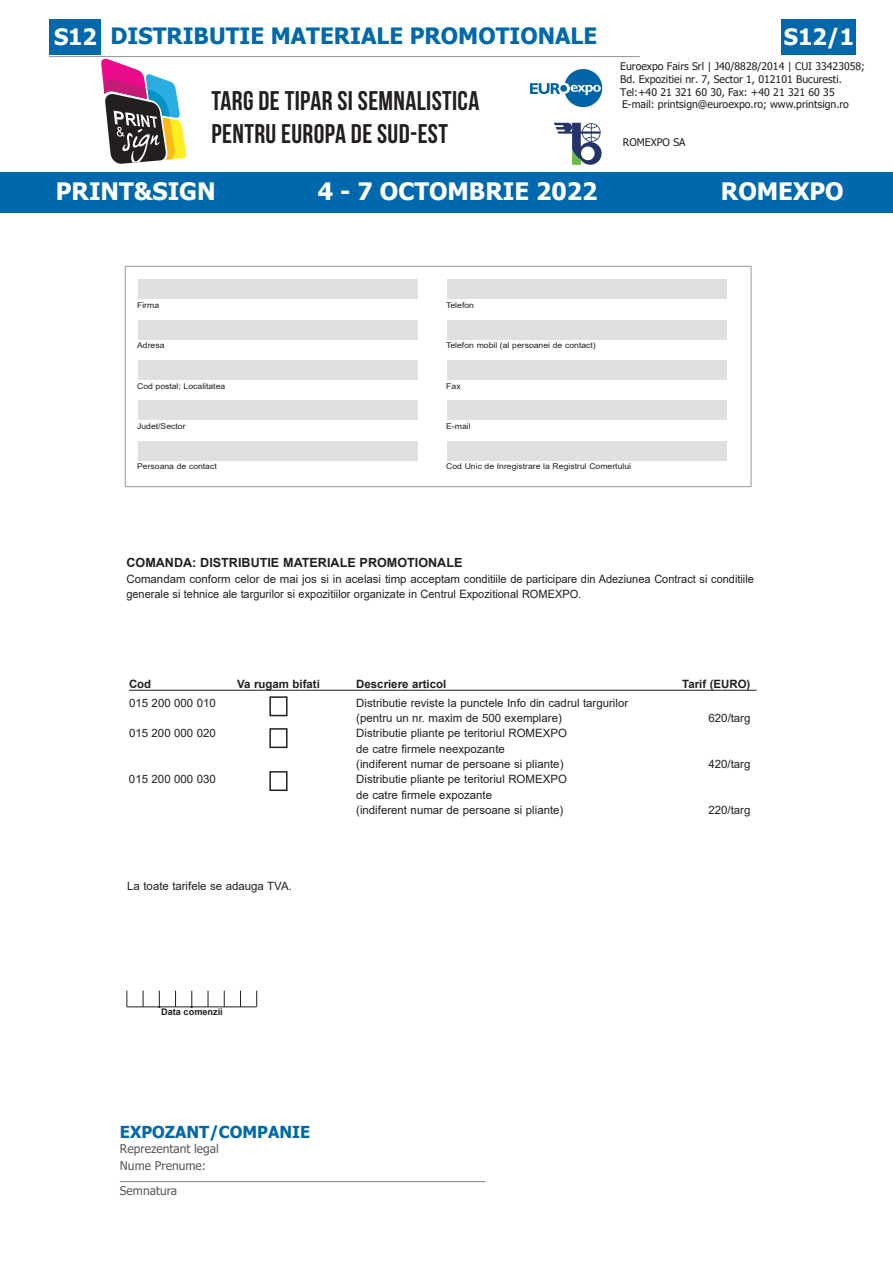
<style>
.page{position:relative;width:893px;height:1263px;background:#fff}
.page>*{position:absolute;margin:0;border:0;box-sizing:border-box;transform-origin:0 0}
.t1{font:700 27px/32.4px "Bebas Neue";letter-spacing:.015em;color:#231f20}
.t2{font:700 24px "Tahoma";color:#fff}
.t3{font:700 22.5px "Tahoma";color:#0068ac}
.t4{font:700 22.5px "Tahoma";color:#fff}
.t5{font:18.3px "Arial";color:#231f20}
.t6{font:700 16.5px "Tahoma";color:#0068ac}
.t7{font:700 12.6px "Arial";color:#231f20}
.t8{font:12px/16.8px "Tahoma";color:#58595b}
.t9{font:11.4px/15.3px "Arial";color:#231f20}
.t10{font:700 11.4px "Arial";color:#231f20}
.t11{font:10.5px/12.9px "Tahoma";color:#231f20}
.t12{font:700 9.15px "Arial";color:#231f20}
.t13{font:7.95px "Arial";color:#231f20;scale:1.08 1}
.s1{color:#fff}
</style>
<div class="page">
<hr style="left:50px;top:56px;width:589px;height:1px;background:#939598">
<div style="left:50px;top:19px;width:51px;height:36px;background:#0068ac"></div>
<div style="left:782px;top:19px;width:74px;height:36px;background:#0068ac"></div>
<div style="left:125px;top:266px;width:627px;height:221px;border:1px solid #a7a9ac"></div>
<div style="left:447px;top:441px;width:280px;height:19px;background:#e0e0df"></div>
<div style="left:447px;top:401px;width:280px;height:19px;background:#e0e0df"></div>
<div style="left:447px;top:360px;width:280px;height:20px;background:#e0e0df"></div>
<div style="left:447px;top:320px;width:280px;height:19px;background:#e0e0df"></div>
<div style="left:447px;top:280px;width:280px;height:19px;background:#e0e0df"></div>
<div style="left:138px;top:441px;width:280px;height:19px;background:#e0e0df"></div>
<div style="left:138px;top:401px;width:280px;height:19px;background:#e0e0df"></div>
<div style="left:138px;top:360px;width:280px;height:20px;background:#e0e0df"></div>
<div style="left:138px;top:320px;width:280px;height:19px;background:#e0e0df"></div>
<div style="left:138px;top:280px;width:280px;height:19px;background:#e0e0df"></div>
<hr style="left:129px;top:690px;width:628px;height:1px;background:#231f20">
<div style="left:269px;top:696px;width:19px;height:20px;border:2px solid #231f20"></div>
<div style="left:269px;top:728px;width:19px;height:20px;border:2px solid #231f20"></div>
<div style="left:269px;top:771px;width:19px;height:20px;border:2px solid #231f20"></div>
<hr style="left:127px;top:1006px;width:129px;height:1px;background:#231f20">
<svg style="left:126px;top:991px;width:1px;height:16px"></svg>
<svg style="left:143px;top:991px;width:1px;height:16px"></svg>
<svg style="left:159px;top:991px;width:1px;height:16px"></svg>
<svg style="left:175px;top:991px;width:1px;height:16px"></svg>
<svg style="left:191px;top:991px;width:1px;height:16px"></svg>
<svg style="left:208px;top:991px;width:1px;height:16px"></svg>
<svg style="left:224px;top:991px;width:1px;height:16px"></svg>
<svg style="left:240px;top:991px;width:1px;height:16px"></svg>
<svg style="left:256px;top:991px;width:1px;height:16px"></svg>
<div style="left:0;top:172px;width:893px;height:41px;background:#0068ac"></div>
<svg style="left:101px;top:58px;width:86px;height:106px"></svg>
<svg style="left:530px;top:69px;width:72px;height:38px"></svg>
<div style="left:560px;top:85px;width:7px;height:7px;background:#0064a6;border-radius:50%"></div>
<svg style="left:554px;top:123px;width:48px;height:42px"></svg>
<hr style="left:120px;top:1181px;width:366px;height:1px;background:#808285">
<h3 class="t3" style="left:54px;top:20px;width:545px"><span class="s1">S12</span> DISTRIBUTIE MATERIALE PROMOTIONALE</h3>
<h3 class="t4" style="left:784px;top:21px;width:72px">S12/1</h3>
<h1 class="t1" style="left:212px;top:84px;width:269px">TARG DE TIPAR SI SEMNALISTICA<br>PENTRU EUROPA DE SUD-EST</h1>
<p class="t11" style="left:620px;top:61px;width:246px">Euroexpo Fairs Srl | J40/8828/2014 | CUI 33423058;<br>Bd. Expozitiei nr. 7, Sector 1, 012101 Bucuresti.<br>Tel:+40 21 321 60 30, Fax: +40 21 321 60 35</p>
<p class="t11" style="left:622px;top:98px;width:228px">E-mail: printsign@euroexpo.ro; www.printsign.ro</p>
<p class="t11" style="left:623px;top:137px;width:64px">ROMEXPO SA</p>
<h2 class="t2" style="left:56px;top:175px;width:161px">PRINT&amp;SIGN</h2>
<h2 class="t2" style="left:318px;top:175px;width:281px">4 - 7 OCTOMBRIE 2022</h2>
<h2 class="t2" style="left:721px;top:175px;width:124px">ROMEXPO</h2>
<p class="t13" style="left:137px;top:300px;width:22px">Firma</p>
<p class="t13" style="left:137px;top:340px;width:27px">Adresa</p>
<p class="t13" style="left:137px;top:380px;width:83px">Cod postal; Localitatea</p>
<p class="t13" style="left:137px;top:421px;width:46px">Judet/Sector</p>
<p class="t13" style="left:137px;top:461px;width:75px">Persoana de contact</p>
<p class="t13" style="left:446px;top:299px;width:27px">Telefon</p>
<p class="t13" style="left:446px;top:340px;width:140px">Telefon mobil (al persoanei de contact)</p>
<p class="t13" style="left:446px;top:380px;width:15px">Fax</p>
<p class="t13" style="left:446px;top:421px;width:24px">E-mail</p>
<p class="t13" style="left:446px;top:461px;width:173px">Cod Unic de Inregistrare la Registrul Comertului</p>
<p class="t7" style="left:126px;top:554px;width:338px">COMANDA: DISTRIBUTIE MATERIALE PROMOTIONALE</p>
<p class="t9" style="left:126px;top:571px;width:629px">Comandam conform celor de mai jos si in acelasi timp acceptam conditiile de participare din Adeziunea Contract si conditiile generale si tehnice ale targurilor si expozitiilor organizate in Centrul Expozitional ROMEXPO.</p>
<p class="t10" style="left:129px;top:675px;width:24px">Cod</p>
<p class="t10" style="left:237px;top:675px;width:84px">Va rugam bifati</p>
<p class="t10" style="left:356px;top:675px;width:92px">Descriere articol</p>
<p class="t10" style="left:682px;top:675px;width:70px">Tarif (EURO)</p>
<p class="t9" style="left:129px;top:695px;width:88px">015 200 000 010</p>
<p class="t9" style="left:356px;top:695px;width:273px">Distributie reviste la punctele Info din cadrul targurilor (pentru un nr. maxim de 500 exemplare)</p>
<p class="t9" style="left:708px;top:710px;width:43px">620/targ</p>
<p class="t9" style="left:129px;top:725px;width:88px">015 200 000 020</p>
<p class="t9" style="left:356px;top:725px;width:212px">Distributie pliante pe teritoriul ROMEXPO de catre firmele neexpozante<br>(indiferent numar de persoane si pliante)</p>
<p class="t9" style="left:129px;top:772px;width:88px">015 200 000 030</p>
<p class="t9" style="left:356px;top:772px;width:212px">Distributie pliante pe teritoriul ROMEXPO de catre firmele expozante<br>(indiferent numar de persoane si pliante)</p>
<p class="t9" style="left:127px;top:878px;width:166px">La toate tarifele se adauga TVA.</p>
<h3 class="t5" style="left:157px;top:988px;width:7px">.</h3>
<h3 class="t5" style="left:189px;top:988px;width:7px">.</h3>
<p class="t12" style="left:161px;top:1005px;width:63px">Data comenzii</p>
<h3 class="t6" style="left:120px;top:1121px;width:192px">EXPOZANT/COMPANIE</h3>
<p class="t8" style="left:120px;top:1141px;width:101px">Reprezentant legal<br>Nume Prenume:</p>
<p class="t8" style="left:120px;top:1183px;width:59px">Semnatura</p>
<p class="t9" style="left:708px;top:756px;width:43px">420/targ</p>
<p class="t9" style="left:708px;top:802px;width:43px">220/targ</p>
</div>
